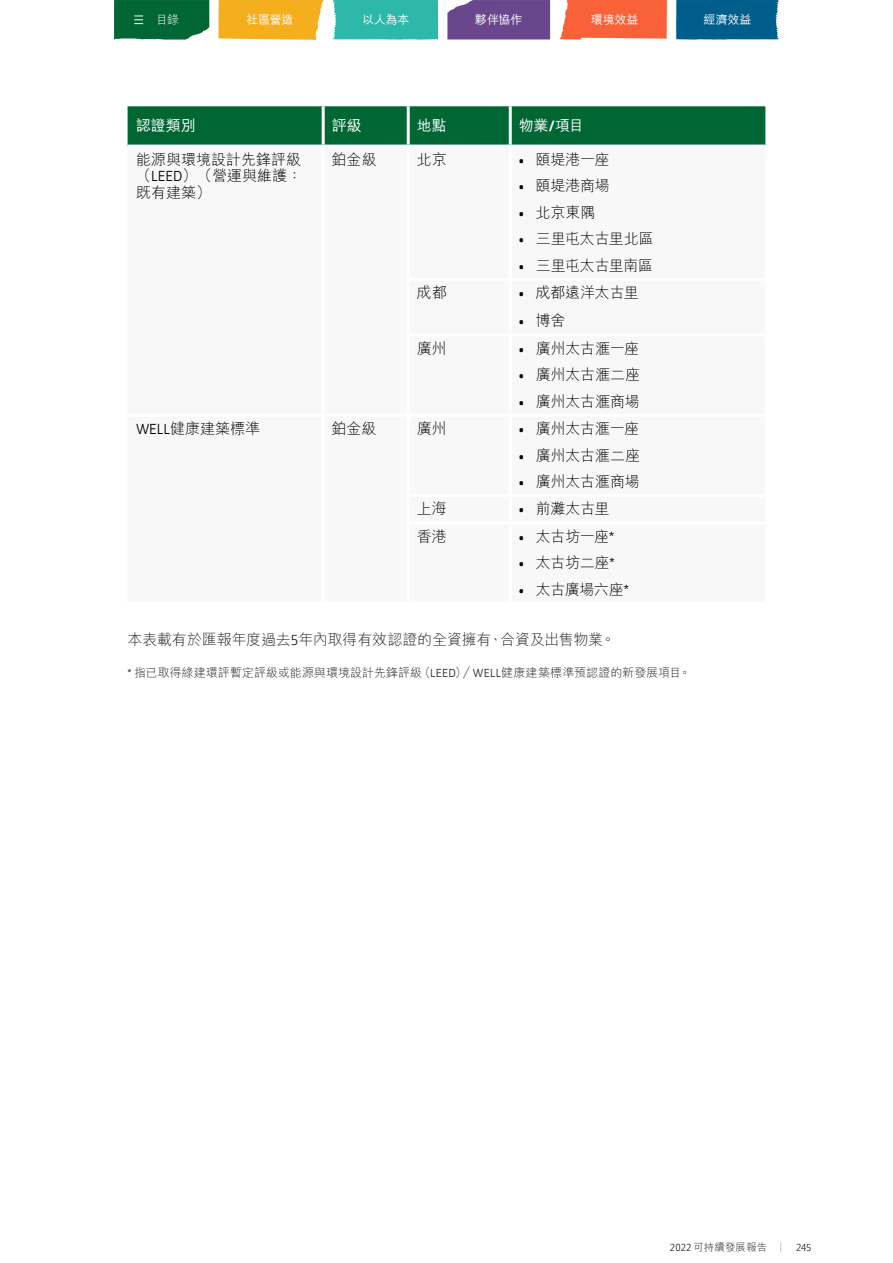
<style>
.page{position:relative;width:893px;height:1263px;background:#fff}
.page>*{position:absolute;margin:0;border:0;box-sizing:border-box;transform-origin:0 0}
.t1{font:300 15px/16.5px "M Hei HK";letter-spacing:-.005em;color:#000;text-align:justify}
.t2{font:300 15px "M Hei HK";letter-spacing:-.01em;color:#252423}
.t3{font:500 15px "M Hei HK";letter-spacing:-.015em;color:#fff}
.t4{font:300 12px "M Hei HK";letter-spacing:.005em;color:#252423}
.t5{font:500 12px "M Hei HK";letter-spacing:-.015em;color:#fff}
.t6{font:300 12px "M Hei HK";color:#fff}
.t7{font:300 10.5px "M Hei HK";letter-spacing:.01em;color:#252423}
.t8{font:300 10.5px "FS Jack";color:#252423}
.s1{font-family:"FS Jack"}
</style>
<div class="page">
<div style="left:447px;top:0;width:103px;height:39px;background:#6a478d"></div>
<svg style="left:218px;top:0;width:106px;height:40px;background:#f5b42c"></svg>
<div style="left:333px;top:0;width:105px;height:40px;background:#2db9aa"></div>
<svg style="left:559px;top:0;width:108px;height:40px;background:#f9704b"></svg>
<div style="left:676px;top:0;width:103px;height:40px;background:#005e8c"></div>
<svg style="left:114px;top:0;width:95px;height:40px;background:#106f3f"></svg>
<div style="left:128px;top:106px;width:637px;height:39px;background:#063"></div>
<hr style="left:322px;top:106px;width:3px;height:39px;background:#fff">
<hr style="left:407px;top:106px;width:3px;height:39px;background:#fff">
<hr style="left:509px;top:106px;width:3px;height:39px;background:#fff">
<p class="t6" style="left:156px;top:13px;width:24px">目錄</p>
<p class="t5" style="left:247px;top:11px;width:48px">社區營造</p>
<p class="t5" style="left:362px;top:11px;width:49px">以人為本</p>
<p class="t5" style="left:475px;top:11px;width:49px">夥伴協作</p>
<p class="t5" style="left:591px;top:11px;width:49px">環境效益</p>
<p class="t5" style="left:704px;top:11px;width:49px">經濟效益</p>
<p class="t3" style="left:136px;top:115px;width:61px">認證類別</p>
<p class="t3" style="left:332px;top:115px;width:32px">評級</p>
<p class="t3" style="left:417px;top:115px;width:31px">地點</p>
<p class="t3" style="left:519px;top:115px;width:67px">物業<span class="s1">/</span>項目</p>
<p class="t1" style="left:136px;top:151px;width:168px">能源與環境設計先鋒評級（<span class="s1">LEED</span>）（營運與維護：既有建築）</p>
<p class="t1" style="left:332px;top:151px;width:46px">鉑金級</p>
<p class="t1" style="left:417px;top:151px;width:31px">北京</p>
<p class="t1" style="left:519px;top:151px;width:92px"><span class="s1">•</span> 頤堤港一座</p>
<p class="t1" style="left:519px;top:177px;width:93px"><span class="s1">•</span> 頤堤港商場</p>
<p class="t1" style="left:519px;top:204px;width:78px"><span class="s1">•</span> 北京東隅</p>
<p class="t1" style="left:519px;top:230px;width:137px"><span class="s1">•</span> 三里屯太古里北區</p>
<p class="t1" style="left:519px;top:257px;width:136px"><span class="s1">•</span> 三里屯太古里南區</p>
<p class="t1" style="left:417px;top:284px;width:31px">成都</p>
<p class="t1" style="left:519px;top:284px;width:122px"><span class="s1">•</span> 成都遠洋太古里</p>
<p class="t1" style="left:519px;top:312px;width:48px"><span class="s1">•</span> 博舍</p>
<p class="t1" style="left:417px;top:340px;width:31px">廣州</p>
<p class="t1" style="left:519px;top:340px;width:122px"><span class="s1">•</span> 廣州太古滙一座</p>
<p class="t1" style="left:519px;top:366px;width:123px"><span class="s1">•</span> 廣州太古滙二座</p>
<p class="t1" style="left:519px;top:393px;width:123px"><span class="s1">•</span> 廣州太古滙商場</p>
<p class="t1" style="left:136px;top:420px;width:126px"><span class="s1">WELL</span>健康建築標準</p>
<p class="t1" style="left:332px;top:420px;width:46px">鉑金級</p>
<p class="t1" style="left:417px;top:420px;width:31px">廣州</p>
<p class="t1" style="left:519px;top:420px;width:122px"><span class="s1">•</span> 廣州太古滙一座</p>
<p class="t1" style="left:519px;top:447px;width:123px"><span class="s1">•</span> 廣州太古滙二座</p>
<p class="t1" style="left:519px;top:473px;width:123px"><span class="s1">•</span> 廣州太古滙商場</p>
<p class="t1" style="left:417px;top:500px;width:31px">上海</p>
<p class="t1" style="left:519px;top:500px;width:92px"><span class="s1">•</span> 前灘太古里</p>
<p class="t1" style="left:417px;top:528px;width:31px">香港</p>
<p class="t1" style="left:519px;top:528px;width:97px"><span class="s1">•</span> 太古坊一座<span class="s1">*</span></p>
<p class="t1" style="left:519px;top:554px;width:97px"><span class="s1">•</span> 太古坊二座<span class="s1">*</span></p>
<p class="t1" style="left:519px;top:581px;width:112px"><span class="s1">•</span> 太古廣場六座<span class="s1">*</span></p>
<p class="t2" style="left:128px;top:632px;width:489px">本表載有於匯報年度過去<span class="s1">5</span>年內取得有效認證的全資擁有、合資及出售物業。</p>
<p class="t4" style="left:128px;top:666px;width:565px"><span class="s1">*</span> 指已取得綠建環評暫定評級或能源與環境設計先鋒評級（<span class="s1">LEED</span>）／<span class="s1">WELL</span>健康建築標準預認證的新發展項目。</p>
<p class="t7" style="left:670px;top:1241px;width:99px"><span class="s1">2022</span> 可持續發展報告</p>
<p class="t8" style="left:796px;top:1238px;width:17px">245</p>
</div>
